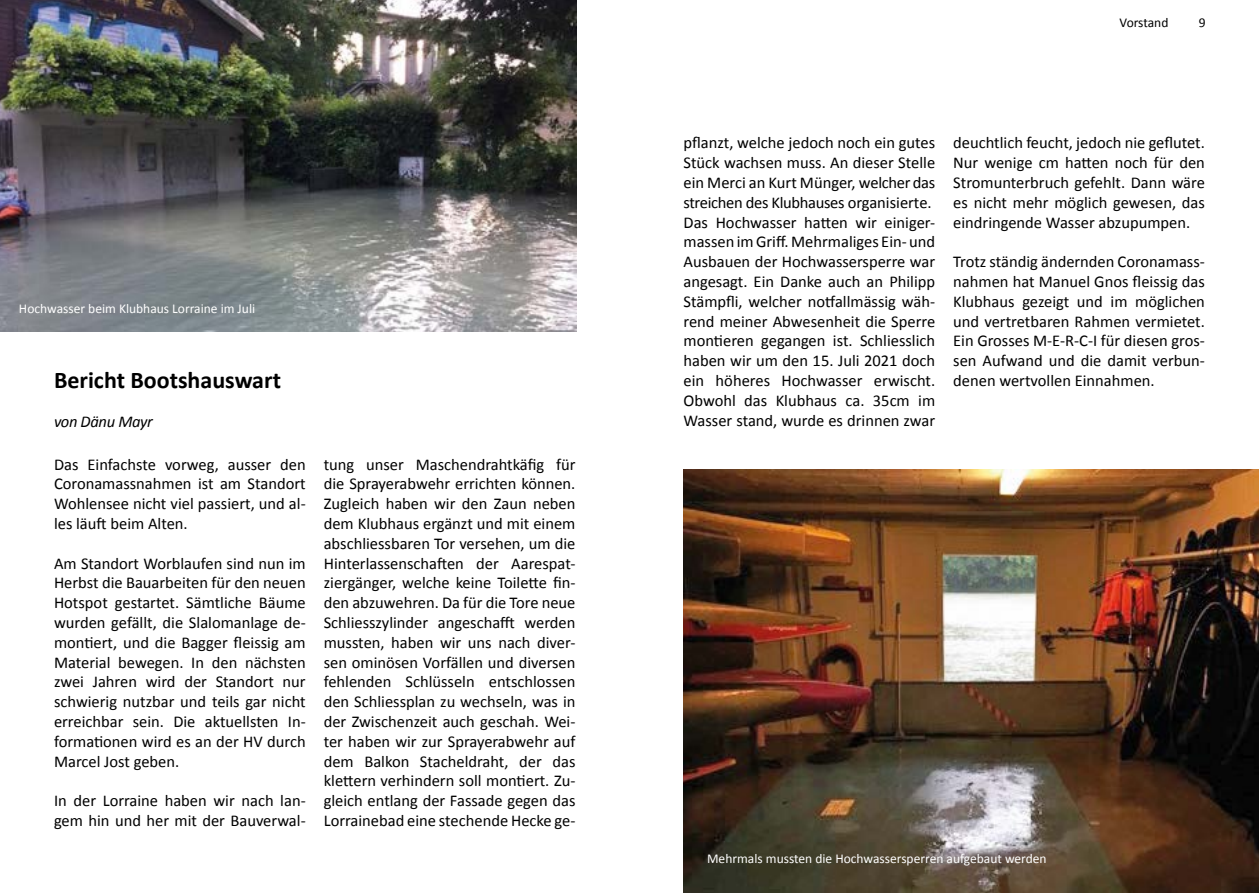
<style>
.page{position:relative;width:1259px;height:893px;background:#fff}
.page>*{position:absolute;margin:0;border:0;box-sizing:border-box;transform-origin:0 0}
.t1{font:700 24px "Calibri";color:#000}
.t2{font:16.5px/19.8px "Calibri";color:#000;text-align:justify}
.t3{font:italic 16.5px "Calibri";letter-spacing:-.02em;color:#000}
.t4{font:13.5px "Calibri";color:#fff}
.t5{font:13.5px "Calibri";letter-spacing:-.01em;color:#000}
</style>
<div class="page">
<img style="left:0;top:0;width:576px;height:332px">
<img style="left:683px;top:470px;width:576px;height:423px">
<p class="t5" style="left:1119px;top:14px;width:50px">Vorstand</p>
<p class="t5" style="left:1199px;top:14px;width:8px">9</p>
<p class="t2" style="left:683px;top:133px;width:253px;text-align:left">pflanzt, welche jedoch noch ein gutes Stück wachsen muss. An dieser Stelle ein Merci an Kurt Münger, welcher das streichen des Klubhauses organisierte.<br>Das Hochwasser hatten wir einiger&shy;massen im Griff. Mehrmaliges Ein- und Ausbauen der Hochwassersperre war angesagt. Ein Danke auch an Philipp Stämpfli, welcher notfallmässig wäh&shy;rend meiner Abwesenheit die Sperre montieren gegangen ist. Schliesslich haben wir um den 15. Juli 2021 doch ein höheres Hochwasser erwischt.<br>Obwohl das Klubhaus ca. 35cm im Wasser stand, wurde es drinnen zwar</p>
<p class="t2" style="left:953px;top:133px;width:253px">deuchtlich feucht, jedoch nie geflutet.<br>Nur wenige cm hatten noch für den Stromunterbruch gefehlt. Dann wäre es nicht mehr möglich gewesen, das eindringende Wasser abzupumpen.</p>
<p class="t2" style="left:953px;top:252px;width:253px">Trotz ständig ändernden Coronamass&shy;nahmen hat Manuel Gnos fleissig das Klubhaus gezeigt und im möglichen und vertretbaren Rahmen vermietet.<br>Ein Grosses M-E-R-C-I für diesen gros&shy;sen Aufwand und die damit verbun-</p>
<p class="t4" style="left:19px;top:300px;width:238px">Hochwasser beim Klubhaus Lorraine im Juli</p>
<h1 class="t1" style="left:54px;top:365px;width:228px">Bericht Bootshauswart</h1>
<p class="t2" style="left:953px;top:371px;width:203px">denen wertvollen Einnahmen.</p>
<p class="t3" style="left:54px;top:410px;width:100px">von Dänu Mayr</p>
<p class="t2" style="left:54px;top:454px;width:253px">Das Einfachste vorweg, ausser den Coronamassnahmen ist am Standort Wohlensee nicht viel passiert, und al&shy;les läuft beim Alten.</p>
<p class="t2" style="left:54px;top:553px;width:253px">Am Standort Worblaufen sind nun im Herbst die Bauarbeiten für den neuen Hotspot gestartet. Sämtliche Bäume wurden gefällt, die Slalomanlage de&shy;montiert, und die Bagger fleissig am Material bewegen. In den nächsten zwei Jahren wird der Standort nur schwierig nutzbar und teils gar nicht erreichbar sein. Die aktuellsten In&shy;formationen wird es an der HV durch Marcel Jost geben.</p>
<p class="t2" style="left:54px;top:791px;width:253px">In der Lorraine haben wir nach lan&shy;gem hin und her mit der Bauverwal-</p>
<p class="t2" style="left:324px;top:454px;width:253px">tung unser Maschendrahtkäfig für die Sprayerabwehr errichten können.<br>Zugleich haben wir den Zaun neben dem Klubhaus ergänzt und mit einem abschliessbaren Tor versehen, um die Hinterlassenschaften der Aarespat&shy;ziergänger, welche keine Toilette fin&shy;den abzuwehren. Da für die Tore neue Schliesszylinder angeschafft werden mussten, haben wir uns nach diver&shy;sen ominösen Vorfällen und diversen fehlenden Schlüsseln entschlossen den Schliessplan zu wechseln, was in der Zwischenzeit auch geschah. Wei&shy;ter haben wir zur Sprayerabwehr auf dem Balkon Stacheldraht, der das klettern verhindern soll montiert. Zu&shy;gleich entlang der Fassade gegen das Lorrainebad eine stechende Hecke ge-</p>
<p class="t4" style="left:707px;top:850px;width:341px">Mehrmals mussten die Hochwassersperren aufgebaut werden</p>
</div>
